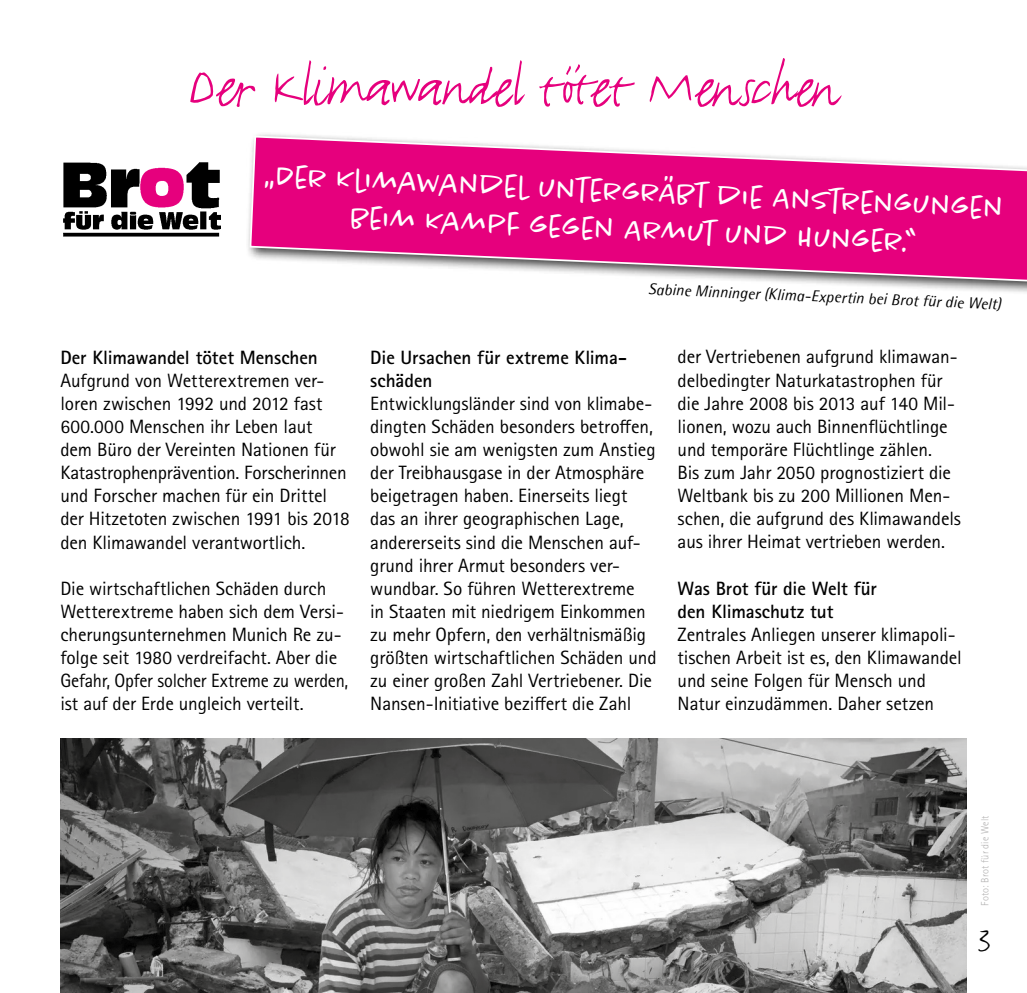
<style>
.page{position:relative;width:1027px;height:993px;background:#fff}
.page>*{position:absolute;margin:0;border:0;box-sizing:border-box;transform-origin:0 0}
.t1{font:63px "Justlefthand Pro";letter-spacing:-.005em;color:#e6007d}
.t2{font:42px "Justlefthand Pro";color:#000}
.t3{font:300 31.5px/38px "Chantal";color:#fff;text-align:center}
.t4{font:19.25px/23.1px "Rotis Sans Serif Pro";letter-spacing:-.005em;color:#000}
.t5{font:700 19.25px/23.1px "Rotis Sans Serif Pro";letter-spacing:-.005em;color:#000}
.t6{font:italic 15.75px "Rotis Semi Sans Pro";color:#000}
.t7{font:300 10.5px "Rotis Sans Serif Pro";letter-spacing:.01em;color:#b3b2b2}
</style>
<div class="page">
<div style="left:245px;top:132px;width:782px;height:165px;background:#000;opacity:.75"></div>
<svg style="left:249px;top:135px;width:778px;height:148px"></svg>
<img style="left:63px;top:162px;width:157px;height:75px">
<img style="left:140px;top:165px;width:45px;height:45px">
<img style="left:60px;top:738px;width:906px;height:254px">
<h1 class="t1" style="left:189px;top:45px;width:656px">Der Klimawandel tötet Menschen</h1>
<h3 class="t3" style="left:267px;top:160px;width:740px;rotate:2deg">„Der Klimawandel untergräbt die Anstrengungen beim Kampf gegen Armut und Hunger.“</h3>
<p class="t6" style="left:649px;top:278px;width:354px;rotate:3deg">Sabine Minninger (Klima-Expertin bei Brot für die Welt)</p>
<p class="t5" style="left:60px;top:345px;width:259px">Der Klimawandel tötet Menschen</p>
<p class="t4" style="left:60px;top:369px;width:291px">Aufgrund von Wetterextremen ver&shy;loren zwischen 1992 und 2012 fast 600.000 Menschen ihr Leben laut<br>dem Büro der Vereinten Nationen für Katastrophenprävention. Forscherinnen und Forscher machen für ein Drittel der Hitzetoten zwischen 1991 bis 2018 den Klimawandel verantwortlich.</p>
<p class="t4" style="left:60px;top:576px;width:289px">Die wirtschaftlichen Schäden durch Wetterextreme haben sich dem Versi&shy;cherungsunternehmen Munich Re zu&shy;folge seit 1980 verdreifacht. Aber die Gefahr, Opfer solcher Extreme zu werden, ist auf der Erde ungleich verteilt.</p>
<p class="t5" style="left:370px;top:345px;width:258px">Die Ursachen für extreme Klima&shy;schäden</p>
<p class="t4" style="left:370px;top:392px;width:288px">Entwicklungsländer sind von klimabe&shy;dingten Schäden besonders betroffen, obwohl sie am wenigsten zum Anstieg der Treibhausgase in der Atmosphäre beigetragen haben. Einerseits liegt das an ihrer geographischen Lage, andererseits sind die Menschen auf&shy;grund ihrer Armut besonders ver&shy;wundbar. So führen Wetterextreme<br>in Staaten mit niedrigem Einkommen zu mehr Opfern, den verhältnismäßig größten wirtschaftlichen Schäden und zu einer großen Zahl Vertriebener. Die Nansen-Initiative beziffert die Zahl</p>
<p class="t4" style="left:678px;top:345px;width:285px">der Vertriebenen aufgrund klimawan&shy;delbedingter Naturkatastrophen für die Jahre 2008 bis 2013 auf 140 Mil&shy;lionen, wozu auch Binnenflüchtlinge und temporäre Flüchtlinge zählen.<br>Bis zum Jahr 2050 prognostiziert die Weltbank bis zu 200 Millionen Men&shy;schen, die aufgrund des Klimawandels aus ihrer Heimat vertrieben werden.</p>
<p class="t5" style="left:678px;top:576px;width:201px">Was Brot für die Welt für den Klimaschutz tut</p>
<p class="t4" style="left:678px;top:622px;width:286px">Zentrales Anliegen unserer klimapoli&shy;tischen Arbeit ist es, den Klimawandel und seine Folgen für Mensch und Natur einzudämmen. Daher setzen</p>
<p class="t7" style="left:979px;top:905px;width:91px;rotate:-90deg">Foto: Brot für die Welt</p>
<h2 class="t2" style="left:975px;top:904px;width:18px">3</h2>
</div>
